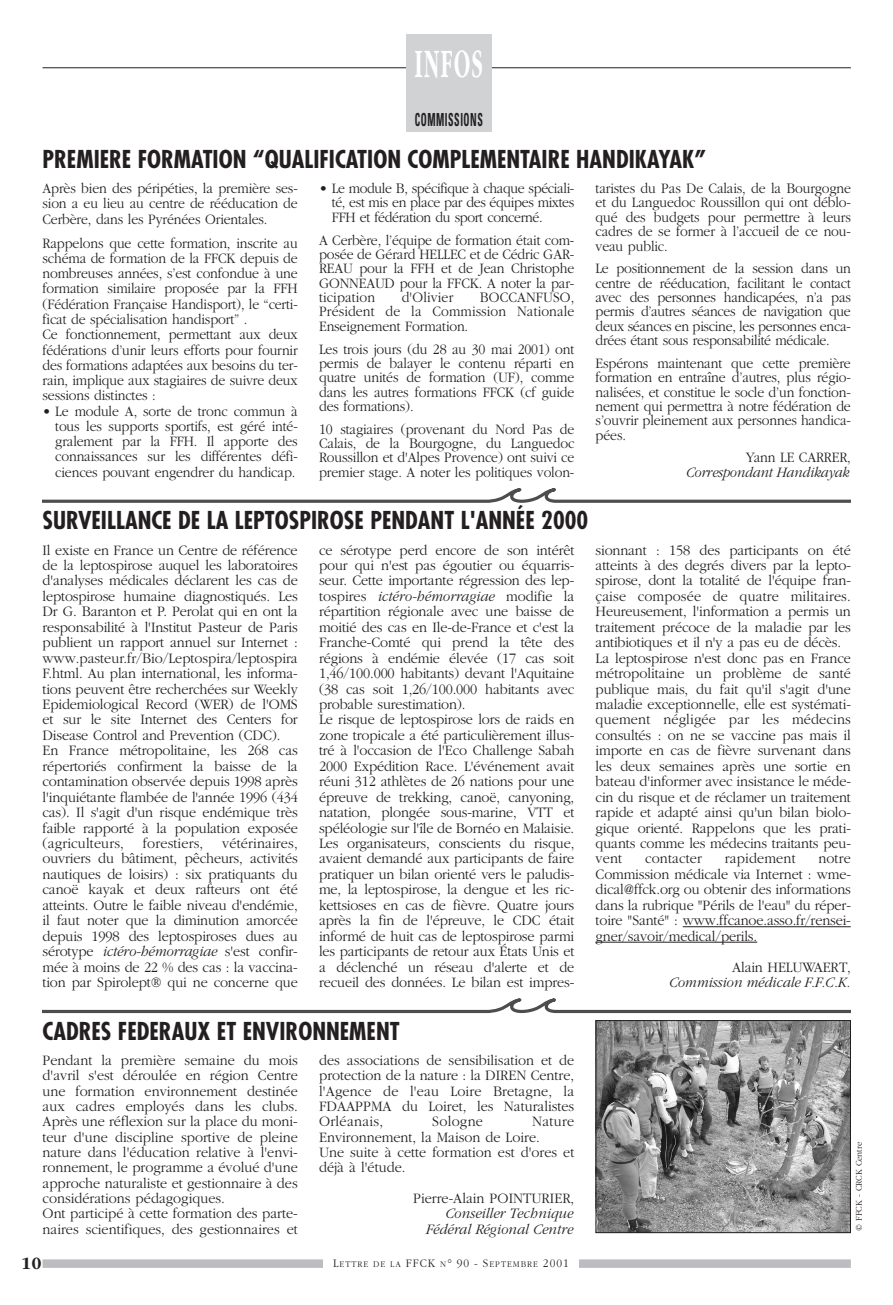
<style>
.page{position:relative;width:893px;height:1305px;background:#fff}
.page>*{position:absolute;margin:0;border:0;box-sizing:border-box;transform-origin:0 0}
.t1{font:700 42px "Garamond";letter-spacing:.08em;color:#fff;scale:.5 1}
.t2{font:700 condensed 24px "Futura";color:#231f20}
.t3{font:700 condensed 18px "Univers";letter-spacing:.055em;color:#231f20;scale:.55 1}
.t4{font:700 18px "Garamond";color:#231f20}
.t5{font:300 15px/15.5px "Garamond";letter-spacing:-.01em;color:#231f20;scale:.95 1}
.t6{font:300 15px/14.4px "Garamond";letter-spacing:-.01em;color:#231f20;text-align:justify;scale:.92 1}
.t7{font:italic 300 15px/15.3px "Garamond";letter-spacing:-.005em;color:#231f20;text-align:right;scale:.95 1}
.t8{font:300 15px "Garamond";letter-spacing:.01em;color:#231f20;scale:.95 1}
.t9{font:italic 300 15px "Garamond";letter-spacing:-.005em;color:#231f20;scale:.92 1}
.t10{font:300 15px "Garamond";letter-spacing:.01em;color:#231f20;scale:.92 1}
.t11{font:300 15px "Garamond";letter-spacing:.02em;color:#231f20;scale:.95 1}
.t12{font:300 9px "Garamond";letter-spacing:.12em;color:#231f20;scale:.95 1}
.t13{font:300 9px "Garamond";letter-spacing:-.01em;color:#231f20}
.s1{font-style:italic}
.s2{font-size:12px}
</style>
<div class="page">
<hr style="left:43px;top:67px;width:807px;height:1px;background:#231f20">
<div style="left:43px;top:1259px;width:807px;height:9px;background:#bcbdc0"></div>
<div style="left:323px;top:1252px;width:255px;height:25px;background:#fff"></div>
<div style="left:406px;top:34px;width:85px;height:98px;background:#d1d2d4"></div>
<hr style="left:682px;top:926px;width:41px;height:1px;background:#231f20">
<hr style="left:723px;top:926px;width:92px;height:1px;background:#231f20">
<hr style="left:815px;top:926px;width:31px;height:1px;background:#231f20">
<hr style="left:595px;top:942px;width:162px;height:1px;background:#231f20">
<svg style="left:43px;top:488px;width:807px;height:15px"></svg>
<svg style="left:43px;top:998px;width:807px;height:16px"></svg>
<img style="left:597px;top:1022px;width:251px;height:209px">
<div style="left:595px;top:1020px;width:255px;height:213px;border:1px solid #231f20"></div>
<h1 class="t1" style="left:415px;top:47px;width:138px">INFOS</h1>
<p class="t3" style="left:415px;top:113px;width:125px">COMMISSIONS</p>
<h2 class="t2" style="left:43px;top:149px;width:665px">PREMIERE FORMATION “QUALIFICATION COMPLEMENTAIRE HANDIKAYAK”</h2>
<p class="t6" style="left:43px;top:182px;width:279px;line-height:15.3px">Après bien des péripéties, la première ses&shy;sion a eu lieu au centre de rééducation de Cerbère, dans les Pyrénées Orientales.</p>
<p class="t6" style="left:43px;top:236px;width:279px;line-height:15.3px;text-align:left">Rappelons que cette formation, inscrite au schéma de formation de la FFCK depuis de nombreuses années, s’est confondue à une formation similaire proposée par la FFH (Fédération Française Handisport), le “certi&shy;ficat de spécialisation handisport” .<br>Ce fonctionnement, permettant aux deux fédérations d’unir leurs efforts pour fournir des formations adaptées aux besoins du ter&shy;rain, implique aux stagiaires de suivre deux sessions distinctes :</p>
<p class="t6" style="left:55px;top:404px;width:265px;line-height:15.3px;text-indent:-13px">• Le module A, sorte de tronc commun à tous les supports sportifs, est géré inté&shy;gralement par la FFH. Il apporte des connaissances sur les différentes défi&shy;ciences pouvant engendrer du handicap.</p>
<p class="t6" style="left:332px;top:182px;width:265px;text-indent:-13px">• Le module B, spécifique à chaque spéciali&shy;té, est mis en place par des équipes mixtes FFH et fédération du sport concerné.</p>
<p class="t6" style="left:319px;top:234px;width:279px">A Cerbère, l’équipe de formation était com&shy;posée de Gérard HELLEC et de Cédric GAR-REAU pour la FFH et de Jean Christophe GONNEAUD pour la FFCK. A noter la par&shy;ticipation</p>
<p class="t10" style="left:402px;top:291px;width:58px">d'Olivier</p>
<p class="t6" style="left:319px;top:291px;width:279px;text-indent:161px">BOCCANFUSO, Président de la Commission Nationale Enseignement Formation.</p>
<p class="t6" style="left:319px;top:343px;width:279px">Les trois jours (du 28 au 30 mai 2001) ont permis de balayer le contenu réparti en quatre unités de formation (UF), comme dans les autres formations FFCK (cf guide des formations).</p>
<p class="t6" style="left:319px;top:423px;width:279px">10 stagiaires (provenant du Nord Pas de Calais, de la Bourgogne, du Languedoc Roussillon et d'Alpes Provence) ont suivi ce premier stage. A noter les politiques volon-</p>
<p class="t6" style="left:595px;top:182px;width:279px">taristes du Pas De Calais, de la Bourgogne et du Languedoc Roussillon qui ont déblo&shy;qué des budgets pour permettre à leurs cadres de se former à l’accueil de ce nou&shy;veau public.</p>
<p class="t6" style="left:595px;top:263px;width:279px">Le positionnement de la session dans un centre de rééducation, facilitant le contact avec des personnes handicapées, n’a pas permis d’autres séances de navigation que deux séances en piscine, les personnes enca&shy;drées étant sous responsabilité médicale.</p>
<p class="t6" style="left:595px;top:357px;width:279px">Espérons maintenant que cette première formation en entraîne d’autres, plus régio&shy;nalisées, et constitue le socle d’un fonction&shy;nement qui permettra à notre fédération de s’ouvrir pleinement aux personnes handica&shy;pées.</p>
<p class="t6" style="left:745px;top:452px;width:116px">Yann LE CARRER,</p>
<p class="t9" style="left:686px;top:466px;width:179px">Correspondant Handikayak</p>
<h2 class="t2" style="left:43px;top:510px;width:547px">SURVEILLANCE DE LA LEPTOSPIROSE PENDANT L'ANNÉE 2000</h2>
<p class="t5" style="left:43px;top:543px;width:270px">Il existe en France un Centre de référence de la leptospirose auquel les laboratoires d'analyses médicales déclarent les cas de leptospirose humaine diagnostiqués. Les Dr G. Baranton et P. Perolat qui en ont la responsabilité à l'Institut Pasteur de Paris publient un rapport annuel sur Internet : www.pasteur.fr/Bio/Leptospira/leptospira F.html. Au plan international, les informa&shy;tions peuvent être recherchées sur Weekly Epidemiological Record (WER) de l'OMS et sur le site Internet des Centers for Disease Control and Prevention (CDC).<br>En France métropolitaine, les 268 cas répertoriés confirment la baisse de la contamination observée depuis 1998 après l'inquiétante flambée de l'année 1996 (434 cas). Il s'agit d'un risque endémique très faible rapporté à la population exposée (agriculteurs,</p>
<p class="t8" style="left:143px;top:837px;width:65px">forestiers,</p>
<p class="t5" style="left:43px;top:837px;width:270px;text-align:justify;text-indent:180px">vétérinaires, ouvriers du bâtiment, pêcheurs, activités nautiques de loisirs) : six pratiquants du canoë kayak et deux rafteurs ont été atteints. Outre le faible niveau d'endémie, il faut noter que la diminution amorcée depuis 1998 des leptospiroses dues au sérotype <span class="s1">ictéro-hémorragiae</span> s'est confir&shy;mée à moins de 22 % des cas : la vaccina&shy;tion par Spirolept® qui ne concerne que</p>
<p class="t5" style="left:319px;top:543px;width:270px">ce sérotype perd encore de son intérêt pour qui n'est pas égoutier ou équarris&shy;seur. Cette importante régression des lep&shy;tospires <span class="s1">ictéro-hémorragiae</span> modifie la répartition régionale avec une baisse de moitié des cas en Ile-de-France et c'est la Franche-Comté qui prend la tête des régions à endémie élevée (17 cas soit 1,46/100.000 habitants) devant l'Aquitaine (38 cas soit 1,26/100.000 habitants avec probable surestimation).<br>Le risque de leptospirose lors de raids en zone tropicale a été particulièrement illus&shy;tré à l'occasion de l'Eco Challenge Sabah 2000 Expédition Race. L'événement avait réuni 312 athlètes de 26 nations pour une épreuve de trekking, canoë, canyoning, natation, plongée sous-marine, VTT et spéléologie sur l'île de Bornéo en Malaisie.<br>Les organisateurs, conscients du risque, avaient demandé aux participants de faire pratiquer un bilan orienté vers le paludis&shy;me, la leptospirose, la dengue et les ric&shy;kettsioses en cas de fièvre. Quatre jours après la fin de l'épreuve, le CDC était informé de huit cas de leptospirose parmi les participants de retour aux États Unis et a déclenché un réseau d'alerte et de recueil des données. Le bilan est impres-</p>
<p class="t5" style="left:595px;top:543px;width:270px">sionnant : 158 des participants on été atteints à des degrés divers par la lepto&shy;spirose, dont la totalité de l'équipe fran&shy;çaise composée de quatre militaires.<br>Heureusement, l'information a permis un traitement précoce de la maladie par les antibiotiques et il n'y a pas eu de décès.<br>La leptospirose n'est donc pas en France métropolitaine un problème de santé publique mais, du fait qu'il s'agit d'une maladie exceptionnelle, elle est systémati&shy;quement négligée par les médecins consultés : on ne se vaccine pas mais il importe en cas de fièvre survenant dans les deux semaines après une sortie en bateau d'informer avec insistance le méde&shy;cin du risque et de réclamer un traitement rapide et adapté ainsi qu'un bilan biolo&shy;gique orienté. Rappelons que les prati&shy;quants comme les médecins traitants peu&shy;vent</p>
<p class="t8" style="left:645px;top:853px;width:62px">contacter</p>
<p class="t8" style="left:724px;top:853px;width:76px">rapidement</p>
<p class="t5" style="left:595px;top:852px;width:270px;text-align:justify;text-indent:223px">notre Commission médicale via Internet : wme&shy;dical@ffck.org ou obtenir des informations dans la rubrique "Périls de l'eau" du réper&shy;toire "Santé" : www.ffcanoe.asso.fr/rensei&shy;gner/savoir/medical/perils.</p>
<p class="t5" style="left:732px;top:960px;width:126px">Alain HELUWAERT,</p>
<p class="t7" style="left:669px;top:976px;width:192px">Commission médicale F.F.C.K.</p>
<h2 class="t2" style="left:43px;top:1020px;width:358px">CADRES FEDERAUX ET ENVIRONNEMENT</h2>
<p class="t5" style="left:43px;top:1054px;width:270px">Pendant la première semaine du mois d'avril s'est déroulée en région Centre une formation environnement destinée aux cadres employés dans les clubs.<br>Après une réflexion sur la place du moni&shy;teur d'une discipline sportive de pleine nature dans l'éducation relative à l'envi&shy;ronnement, le programme a évolué d'une approche naturaliste et gestionnaire à des considérations pédagogiques.<br>Ont participé à cette formation des parte&shy;naires scientifiques, des gestionnaires et</p>
<p class="t5" style="left:319px;top:1054px;width:270px;text-align:justify">des associations de sensibilisation et de protection de la nature : la DIREN Centre, l'Agence de l'eau Loire Bretagne, la FDAAPPMA du Loiret, les Naturalistes Orléanais,</p>
<p class="t11" style="left:432px;top:1116px;width:55px">Sologne</p>
<p class="t5" style="left:319px;top:1115px;width:270px;text-indent:213px">Nature<br>Environnement, la Maison de Loire.<br>Une suite à cette formation est d'ores et déjà à l'étude.</p>
<p class="t5" style="left:413px;top:1192px;width:171px">Pierre-Alain POINTURIER,</p>
<p class="t7" style="left:425px;top:1207px;width:157px">Conseiller Technique<br>Fédéral Régional Centre</p>
<p class="t4" style="left:21px;top:1256px;width:22px">10</p>
<p class="t12" style="left:333px;top:1261px;width:250px"><span class="s2">L</span>ETTRE DE LA <span class="s2">FFCK</span> N<span class="s2">° 90 - S</span>EPTEMBRE <span class="s2">2001</span></p>
<p class="t13" style="left:855px;top:1231px;width:91px;rotate:-90deg">© FFCK - CRCK Centre</p>
</div>
